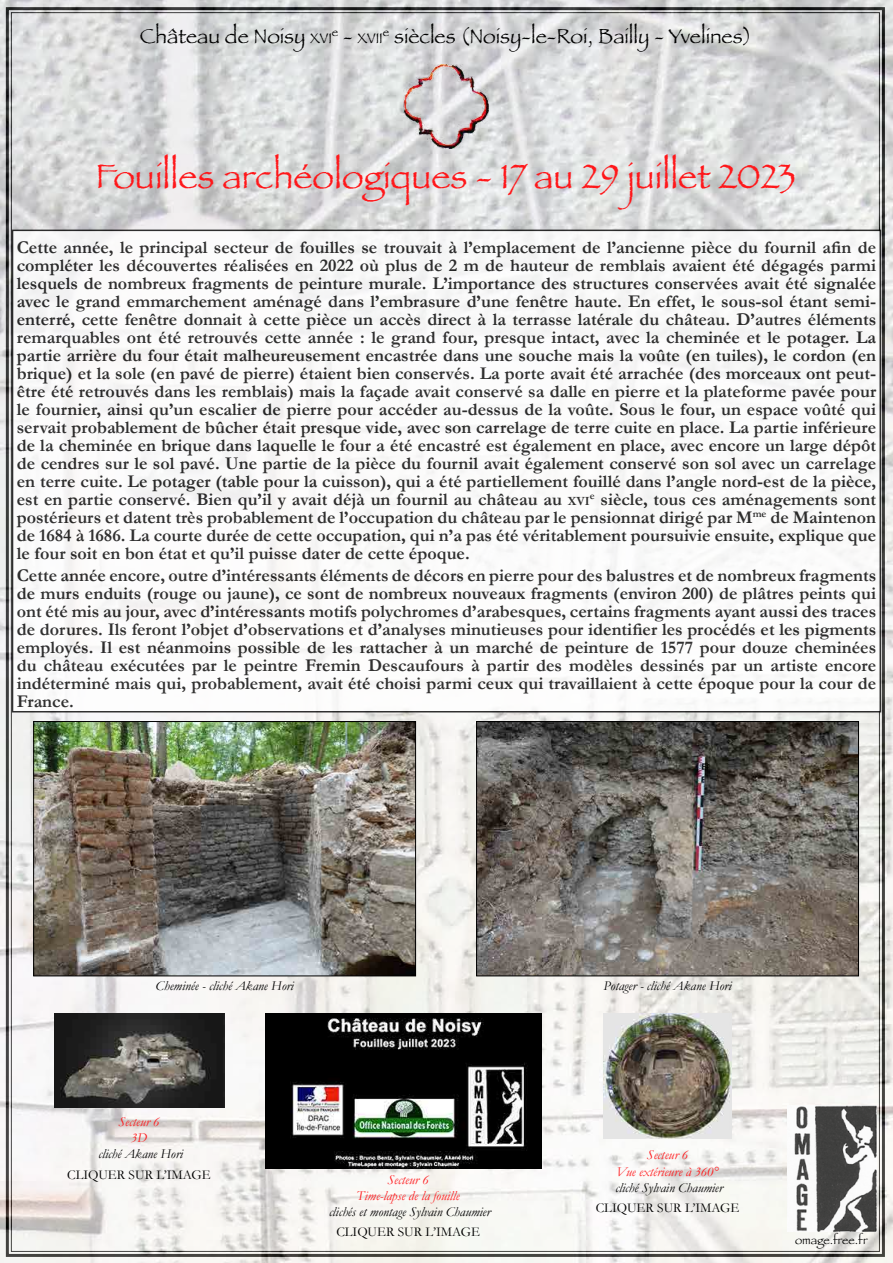
<style>
.page{position:relative;width:893px;height:1263px;background:#fff}
.page>*{position:absolute;margin:0;border:0;box-sizing:border-box;transform-origin:0 0}
.t1{font:36px "Papyrus";color:#ff171a}
.t2{font:21px "Papyrus";color:#000}
.t3{font:700 18px/18px "Garamond";color:#000;text-align:justify}
.t4{font:14.7px "Papyrus";color:#000}
.t5{font:italic 13.5px "Garamond";color:#000}
.t6{font:italic 13.5px/16.2px "Garamond";color:#ff171a;text-align:center}
.t7{font:13.5px "Garamond";color:#000}
.t8{font:12px "Papyrus";color:#000}
.s1{font-size:14.7px}
.s2{font-size:21px}
.s3{font-size:12.6px}
</style>
<div class="page">
<img style="left:0;top:0;width:893px;height:1263px">
<img style="left:403px;top:64px;width:85px;height:84px">
<img style="left:787px;top:1106px;width:89px;height:125px">
<div style="left:13px;top:230px;width:867px;height:482px;background:#fff"></div>
<img style="left:265px;top:1013px;width:277px;height:156px">
<img style="left:604px;top:1013px;width:127px;height:125px">
<img style="left:55px;top:1013px;width:170px;height:95px">
<img style="left:35px;top:723px;width:379px;height:251px">
<div style="left:33px;top:721px;width:383px;height:255px;border:1px solid #000"></div>
<img style="left:478px;top:723px;width:379px;height:251px">
<div style="left:476px;top:721px;width:383px;height:255px;border:1px solid #000"></div>
<p class="t2" style="left:140px;top:23px;width:194px">Château de Noisy <span class="s1">XVI</span></p>
<p class="t4" style="left:332px;top:29px;width:52px"><sup>e</sup> <span class="s2">-</span> XVII</p>
<p class="t2" style="left:383px;top:23px;width:370px"><sup>e</sup> siècles (Noisy-le-Roi, Bailly - Yvelines)</p>
<h1 class="t1" style="left:95px;top:154px;width:702px">Fouilles archéologiques - 17 au 29 juillet 2023</h1>
<p class="t3" style="left:17px;top:238px;width:861px">Cette année, le principal secteur de fouilles se trouvait à l’emplacement de l’ancienne pièce du fournil afin de compléter les découvertes réalisées en 2022 où plus de 2 m de hauteur de remblais avaient été dégagés parmi lesquels de nombreux fragments de peinture murale. L’importance des structures conservées avait été signalée avec le grand emmarchement aménagé dans l’embrasure d’une fenêtre haute. En effet, le sous-sol étant semi&shy;enterré, cette fenêtre donnait à cette pièce un accès direct à la terrasse latérale du château. D’autres éléments remarquables ont été retrouvés cette année : le grand four, presque intact, avec la cheminée et le potager. La partie arrière du four était malheureusement encastrée dans une souche mais la voûte (en tuiles), le cordon (en brique) et la sole (en pavé de pierre) étaient bien conservés. La porte avait été arrachée (des morceaux ont peut&shy;être été retrouvés dans les remblais) mais la façade avait conservé sa dalle en pierre et la plateforme pavée pour le fournier, ainsi qu’un escalier de pierre pour accéder au-dessus de la voûte. Sous le four, un espace voûté qui servait probablement de bûcher était presque vide, avec son carrelage de terre cuite en place. La partie inférieure de la cheminée en brique dans laquelle le four a été encastré est également en place, avec encore un large dépôt de cendres sur le sol pavé. Une partie de la pièce du fournil avait également conservé son sol avec un carrelage en terre cuite. Le potager (table pour la cuisson), qui a été partiellement fouillé dans l’angle nord-est de la pièce, est en partie conservé. Bien qu’il y avait déjà un fournil au château au <span class="s3">xvi</span><sup>e</sup> siècle, tous ces aménagements sont postérieurs et datent très probablement de l’occupation du château par le pensionnat dirigé par M<sup>me</sup> de Maintenon de 1684 à 1686. La courte durée de cette occupation, qui n’a pas été véritablement poursuivie ensuite, explique que le four soit en bon état et qu’il puisse dater de cette époque.</p>
<p class="t3" style="left:17px;top:566px;width:861px">Cette année encore, outre d’intéressants éléments de décors en pierre pour des balustres et de nombreux fragments de murs enduits (rouge ou jaune), ce sont de nombreux nouveaux fragments (environ 200) de plâtres peints qui ont été mis au jour, avec d’intéressants motifs polychromes d’arabesques, certains fragments ayant aussi des traces de dorures. Ils feront l’objet d’observations et d’analyses minutieuses pour identifier les procédés et les pigments employés. Il est néanmoins possible de les rattacher à un marché de peinture de 1577 pour douze cheminées du château exécutées par le peintre Fremin Descaufours à partir des modèles dessinés par un artiste encore indéterminé mais qui, probablement, avait été choisi parmi ceux qui travaillaient à cette époque pour la cour de France.</p>
<p class="t5" style="left:156px;top:978px;width:139px">Cheminée - cliché Akane Hori</p>
<p class="t5" style="left:604px;top:978px;width:129px">Potager - cliché Akane Hori</p>
<p class="t6" style="left:118px;top:1113px;width:43px">Secteur 6<br>3D</p>
<p class="t5" style="left:98px;top:1146px;width:86px">cliché Akane Hori</p>
<p class="t7" style="left:67px;top:1166px;width:145px">CLIQUER SUR L’IMAGE</p>
<p class="t6" style="left:357px;top:1171px;width:105px">Secteur 6<br>Time-lapse de la fouille</p>
<p class="t5" style="left:329px;top:1204px;width:163px">clichés et montage Sylvain Chaumier</p>
<p class="t7" style="left:336px;top:1224px;width:145px">CLIQUER SUR L’IMAGE</p>
<p class="t6" style="left:616px;top:1147px;width:104px">Secteur 6<br>Vue extérieure à 360°</p>
<p class="t5" style="left:615px;top:1179px;width:109px">cliché Sylvain Chaumier</p>
<p class="t7" style="left:596px;top:1200px;width:145px">CLIQUER SUR L’IMAGE</p>
<p class="t8" style="left:795px;top:1232px;width:74px">omage.free.fr</p>
</div>
